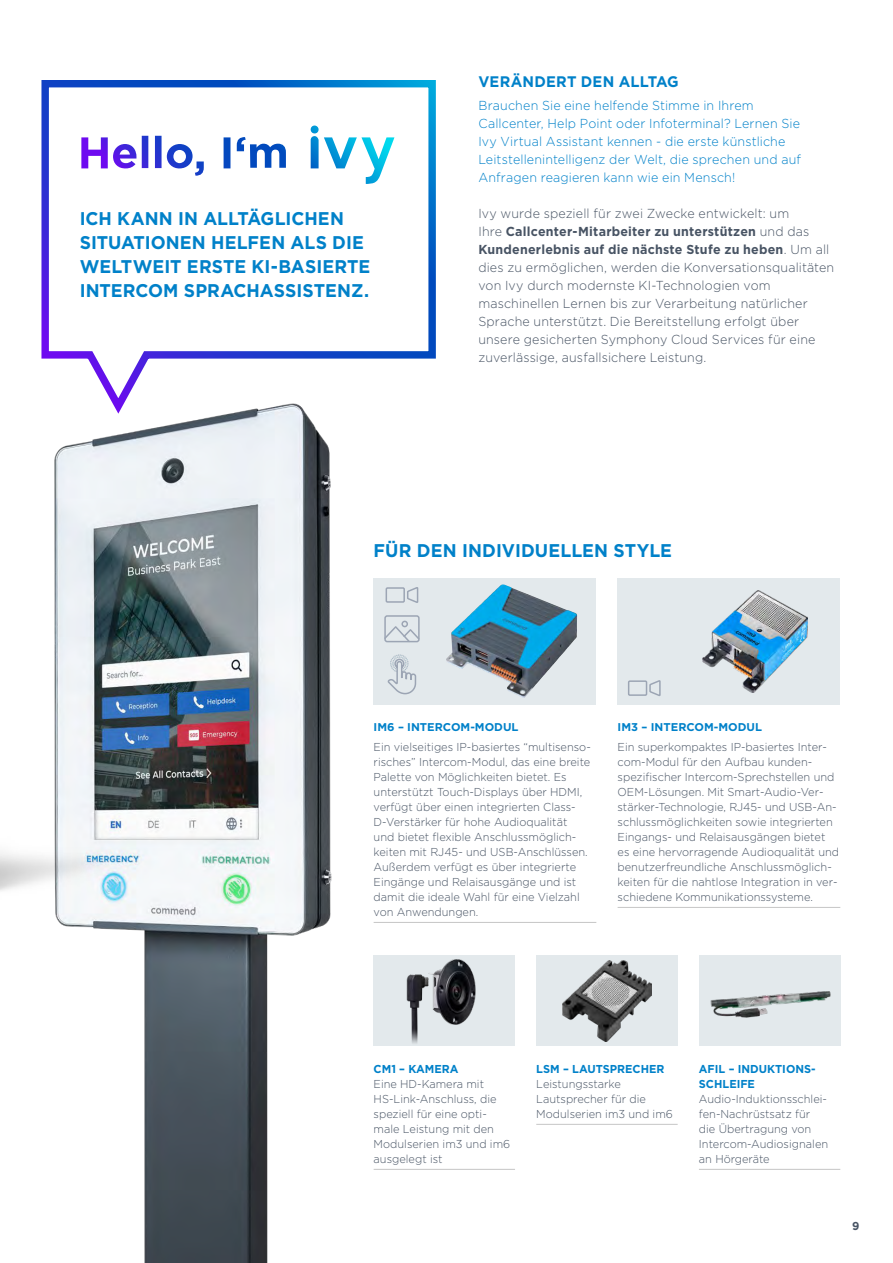
<style>
.page{position:relative;width:893px;height:1263px;background:#fff}
.page>*{position:absolute;margin:0;border:0;box-sizing:border-box;transform-origin:0 0}
.t1{font:700 18.3px/24px "Gotham";color:#0081c9;scale:.96 1}
.t2{font:700 15.3px "Gotham";letter-spacing:.01em;color:#0081c9;scale:.96 1}
.t3{font:300 13.05px/18px "Gotham";letter-spacing:.01em;color:#485464;scale:.96 1}
.t4{font:300 13.05px/18px "Gotham";letter-spacing:.01em;color:#0081c9;scale:.96 1}
.t5{font:300 11.55px/15px "Gotham";color:#485464;scale:.96 1}
.t6{font:700 11.55px/15px "Gotham";color:#0081c9;scale:.96 1}
.t7{font:700 11.55px "Gotham";color:#485464;scale:.96 1}
.t8{font:700 11.25px "Gotham";color:#0081c9}
.s1{font-weight:700}
</style>
<div class="page">
<img style="left:54px;top:421px;width:603px;height:842px">
<img style="left:0;top:460px;width:128px;height:486px">
<div style="left:618px;top:578px;width:222px;height:126px;background:#e3e9ec"></div>
<div style="left:374px;top:578px;width:222px;height:126px;background:#e3e9ec"></div>
<img style="left:702px;top:590px;width:105px;height:102px">
<img style="left:446px;top:584px;width:131px;height:114px">
<div style="left:401px;top:621px;width:7px;height:6px;border:2px solid #9ca5b4;border-radius:50%"></div>
<div style="left:384px;top:615px;width:36px;height:27px;border:2px solid #9ca5b4;border-radius:2px"></div>
<svg style="left:384px;top:625px;width:36px;height:18px"></svg>
<svg style="left:387px;top:654px;width:30px;height:41px"></svg>
<svg style="left:385px;top:587px;width:34px;height:16px"></svg>
<svg style="left:628px;top:680px;width:33px;height:16px"></svg>
<div style="left:374px;top:955px;width:141px;height:90px;background:#e3e9ec"></div>
<div style="left:699px;top:955px;width:141px;height:90px;background:#e3e9ec"></div>
<div style="left:536px;top:955px;width:142px;height:90px;background:#e3e9ec"></div>
<img style="left:563px;top:960px;width:88px;height:81px">
<img style="left:405px;top:951px;width:79px;height:93px">
<img style="left:710px;top:991px;width:121px;height:27px">
<svg style="left:41px;top:80px;width:395px;height:341px"></svg>
<hr style="left:374px;top:922px;width:222px;height:1px;background:#c6c6c6">
<hr style="left:374px;top:1169px;width:141px;height:1px;background:#c6c6c6">
<hr style="left:536px;top:1124px;width:142px;height:1px;background:#c6c6c6">
<hr style="left:699px;top:1169px;width:141px;height:1px;background:#c6c6c6">
<hr style="left:618px;top:907px;width:222px;height:1px;background:#c6c6c6">
<svg style="left:81px;top:126px;width:313px;height:58px"></svg>
<h1 class="t1" style="left:80px;top:206px;width:304px">ICH KANN IN ALLTÄGLICHEN<br>SITUATIONEN HELFEN ALS DIE<br>WELTWEIT ERSTE KI-BASIERTE<br>INTERCOM SPRACHASSISTENZ.</h1>
<h2 class="t2" style="left:478px;top:71px;width:210px">VERÄNDERT DEN ALLTAG</h2>
<p class="t4" style="left:478px;top:96px;width:338px">Brauchen Sie eine helfende Stimme in Ihrem Callcenter, Help Point oder Infoterminal? Lernen Sie Ivy Virtual Assistant kennen - die erste künstliche Leitstellenintelligenz der Welt, die sprechen und auf Anfragen reagieren kann wie ein Mensch!</p>
<p class="t3" style="left:478px;top:204px;width:372px">Ivy wurde speziell für zwei Zwecke entwickelt: um<br>Ihre <span class="s1">Callcenter-Mitarbeiter zu unterstützen</span> und das <span class="s1">Kundenerlebnis auf die nächste Stufe zu heben</span>. Um all dies zu ermöglichen, werden die Konversationsqualitäten von Ivy durch modernste KI-Technologien vom maschinellen Lernen bis zur Verarbeitung natürlicher Sprache unterstützt. Die Bereitstellung erfolgt über unsere gesicherten Symphony Cloud Services für eine zuverlässige, ausfallsichere Leistung.</p>
<h1 class="t1" style="left:374px;top:538px;width:312px">FÜR DEN INDIVIDUELLEN STYLE</h1>
<p class="t8" style="left:374px;top:720px;width:146px">IM6 – INTERCOM-MODUL</p>
<p class="t5" style="left:374px;top:739px;width:228px">Ein vielseitiges IP-basiertes “multisenso&shy;risches” Intercom-Modul, das eine breite Palette von Möglichkeiten bietet. Es unterstützt Touch-Displays über HDMI, verfügt über einen integrierten Class-D-Verstärker für hohe Audioqualität und bietet flexible Anschlussmöglich&shy;keiten mit RJ45- und USB-Anschlüssen.<br>Außerdem verfügt es über integrierte Eingänge und Relaisausgänge und ist damit die ideale Wahl für eine Vielzahl von Anwendungen.</p>
<p class="t8" style="left:618px;top:720px;width:146px">IM3 – INTERCOM-MODUL</p>
<p class="t5" style="left:618px;top:739px;width:232px">Ein superkompaktes IP-basiertes Inter&shy;com-Modul für den Aufbau kunden&shy;spezifischer Intercom-Sprechstellen und OEM-Lösungen. Mit Smart-Audio-Ver&shy;stärker-Technologie, RJ45- und USB-An&shy;schlussmöglichkeiten sowie integrierten Eingangs- und Relaisausgängen bietet es eine hervorragende Audioqualität und benutzerfreundliche Anschlussmöglich&shy;keiten für die nahtlose Integration in ver&shy;schiedene Kommunikationssysteme.</p>
<p class="t6" style="left:374px;top:1061px;width:90px">CM1 – KAMERA</p>
<p class="t5" style="left:374px;top:1076px;width:144px">Eine HD-Kamera mit<br>HS-Link-Anschluss, die speziell für eine opti&shy;male Leistung mit den<br>Modulserien im3 und im6 ausgelegt ist</p>
<p class="t6" style="left:536px;top:1061px;width:135px">LSM – LAUTSPRECHER</p>
<p class="t5" style="left:536px;top:1076px;width:144px">Leistungsstarke<br>Lautsprecher für die<br>Modulserien im3 und im6</p>
<p class="t6" style="left:699px;top:1061px;width:123px">AFIL – INDUKTIONS-<br>SCHLEIFE</p>
<p class="t5" style="left:699px;top:1091px;width:136px">Audio-Induktionsschlei&shy;fen-Nachrüstsatz für die Übertragung von<br>Intercom-Audiosignalen an Hörgeräte</p>
<p class="t7" style="left:852px;top:1218px;width:9px">9</p>
</div>
